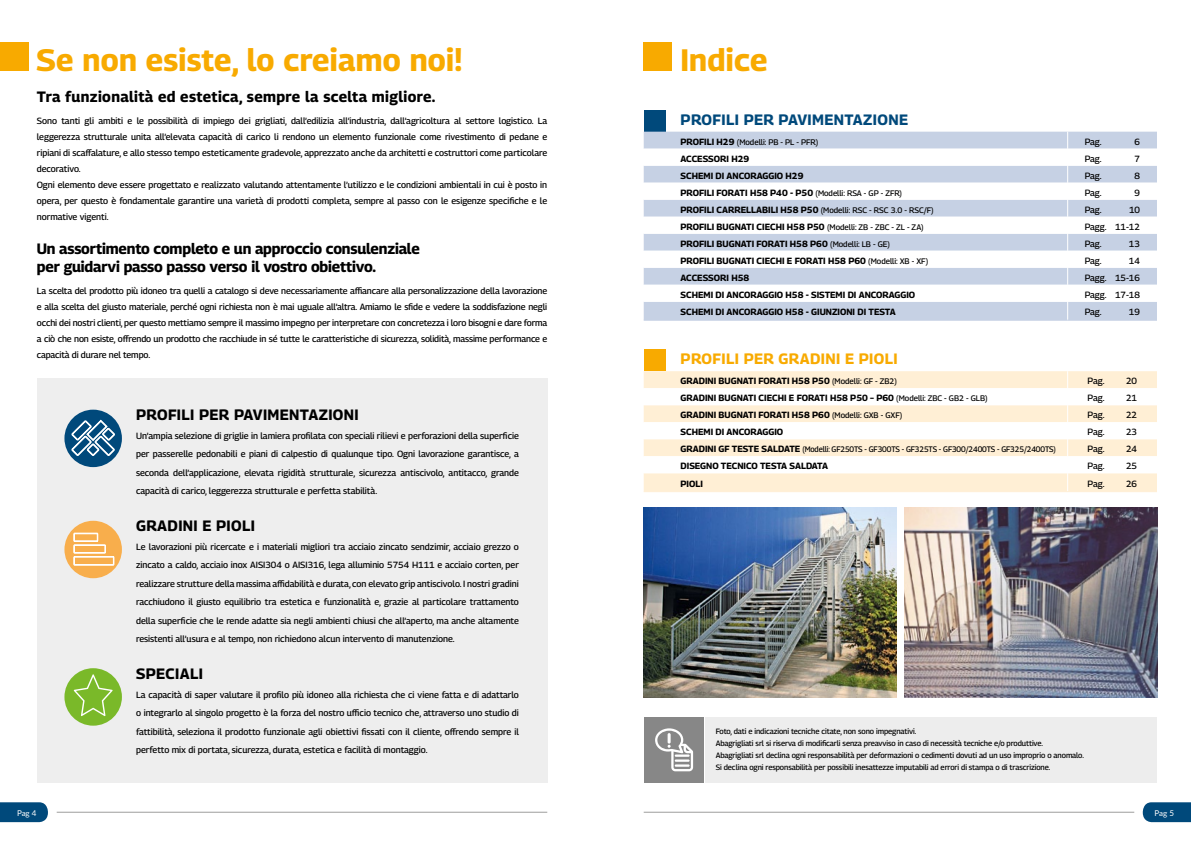
<style>
.page{position:relative;width:1191px;height:842px;background:#fff}
.page>*{position:absolute;margin:0;border:0;box-sizing:border-box;transform-origin:0 0}
.t1{font:700 31px "Georama";letter-spacing:.01em;color:#f8aa00}
.t2{font:700 15px "Georama";letter-spacing:.025em;color:#000}
.t3{font:700 15px/18px "Georama";letter-spacing:-.005em;color:#000}
.t4{font:700 15px "Georama";letter-spacing:.025em;color:#00497b}
.t5{font:700 15px "Georama";letter-spacing:.025em;color:#f8aa00}
.t6{font:500 9px/18.5px "Georama";color:#000;text-align:justify}
.t7{font:700 9px "Georama";color:#000}
.t8{font:500 8px "Georama";letter-spacing:-.01em;color:#000}
.t9{font:500 8px "Georama";letter-spacing:-.01em;color:#000;scale:.95 1}
.t10{font:8px "Lato";letter-spacing:-.01em;color:#fff}
.t11{font:500 7.7px/12px "Georama";letter-spacing:-.01em;color:#000}
.s1{font-weight:700;font-size:9px}
.s2{font-weight:500;font-size:8px}
</style>
<div class="page">
<svg style="left:1142px;top:802px;width:49px;height:20px"></svg>
<svg style="left:0;top:802px;width:48px;height:20px"></svg>
<hr style="left:57px;top:812px;width:490px;height:1px;background:#9d9d9c">
<hr style="left:643px;top:812px;width:491px;height:1px;background:#9d9d9c">
<div style="left:37px;top:378px;width:510px;height:405px;background:#eee"></div>
<div style="left:643px;top:717px;width:60px;height:66px;background:#878787"></div>
<div style="left:705px;top:717px;width:452px;height:66px;background:#ededed"></div>
<div style="left:64px;top:410px;width:58px;height:57px;background:#00497b;border-radius:50%"></div>
<div style="left:64px;top:521px;width:58px;height:57px;background:#f8ae4c;border-radius:50%"></div>
<div style="left:64px;top:668px;width:58px;height:58px;background:#7ab929;border-radius:50%"></div>
<svg style="left:74px;top:674px;width:39px;height:42px"></svg>
<svg style="left:655px;top:728px;width:38px;height:43px"></svg>
<div style="left:643px;top:110px;width:22px;height:22px;background:#00497b"></div>
<div style="left:643px;top:349px;width:22px;height:22px;background:#f8aa00"></div>
<div style="left:0;top:43px;width:28px;height:28px;background:#f8aa00"></div>
<div style="left:643px;top:43px;width:29px;height:28px;background:#f8aa00"></div>
<img style="left:643px;top:508px;width:253px;height:190px">
<img style="left:904px;top:508px;width:253px;height:190px">
<div style="left:643px;top:132px;width:514px;height:188px;background:#c6d1e4"></div>
<svg style="left:643px;top:149px;width:514px;height:153px"></svg>
<svg style="left:643px;top:183px;width:514px;height:85px"></svg>
<hr style="left:643px;top:320px;width:424px;height:1px;background:#c6d1e4">
<hr style="left:1067px;top:320px;width:90px;height:1px;background:#c6d1e4">
<svg style="left:1067px;top:132px;width:1px;height:188px"></svg>
<div style="left:643px;top:371px;width:514px;height:120px;background:#ffefd5"></div>
<svg style="left:643px;top:388px;width:514px;height:85px"></svg>
<svg style="left:1067px;top:371px;width:1px;height:120px"></svg>
<hr style="left:643px;top:491px;width:424px;height:1px;background:#ffefd5">
<hr style="left:1067px;top:491px;width:90px;height:1px;background:#ffefd5">
<svg style="left:71px;top:419px;width:45px;height:38px"></svg>
<svg style="left:73px;top:532px;width:42px;height:34px"></svg>
<h1 class="t1" style="left:37px;top:37px;width:427px">Se non esiste, lo creiamo noi!</h1>
<h1 class="t1" style="left:680px;top:37px;width:89px">Indice</h1>
<h2 class="t2" style="left:37px;top:86px;width:400px">Tra funzionalità ed estetica, sempre la scelta migliore.</h2>
<p class="t6" style="left:37px;top:113px;width:512px;line-height:16px;text-align:left">Sono tanti gli ambiti e le possibilità di impiego dei grigliati, dall’edilizia all’industria, dall’agricoltura al settore logistico. La leggerezza strutturale unita all’elevata capacità di carico li rendono un elemento funzionale come rivestimento di pedane e ripiani di scaffalature, e allo stesso tempo esteticamente gradevole, apprezzato anche da architetti e costruttori come particolare decorativo.<br>Ogni elemento deve essere progettato e realizzato valutando attentamente l’utilizzo e le condizioni ambientali in cui è posto in opera, per questo è fondamentale garantire una varietà di prodotti completa, sempre al passo con le esigenze specifiche e le normative vigenti.</p>
<h2 class="t3" style="left:37px;top:240px;width:384px">Un assortimento completo e un approccio consulenziale per guidarvi passo passo verso il vostro obiettivo.</h2>
<p class="t6" style="left:37px;top:283px;width:512px;line-height:16px">La scelta del prodotto più idoneo tra quelli a catalogo si deve necessariamente affiancare alla personalizzazione della lavorazione e alla scelta del giusto materiale, perché ogni richiesta non è mai uguale all’altra. Amiamo le sfide e vedere la soddisfazione negli occhi dei nostri clienti, per questo mettiamo sempre il massimo impegno per interpretare con concretezza i loro bisogni e dare forma a ciò che non esiste, offrendo un prodotto che racchiude in sé tutte le caratteristiche di sicurezza, solidità, massime performance e capacità di durare nel tempo.</p>
<h2 class="t2" style="left:136px;top:404px;width:224px">PROFILI PER PAVIMENTAZIONI</h2>
<p class="t6" style="left:136px;top:426px;width:384px">Un’ampia selezione di griglie in lamiera profilata con speciali rilievi e perforazioni della superficie per passerelle pedonabili e piani di calpestio di qualunque tipo. Ogni lavorazione garantisce, a seconda dell’applicazione, elevata rigidità strutturale, sicurezza antiscivolo, antitacco, grande capacità di carico, leggerezza strutturale e perfetta stabilità.</p>
<h2 class="t2" style="left:136px;top:515px;width:120px">GRADINI E PIOLI</h2>
<p class="t6" style="left:136px;top:537px;width:384px">Le lavorazioni più ricercate e i materiali migliori tra acciaio zincato sendzimir, acciaio grezzo o zincato a caldo, acciaio inox AISI304 o AISI316, lega alluminio 5754 H111 e acciaio corten, per realizzare strutture della massima affidabilità e durata, con elevato grip antiscivolo. I nostri gradini racchiudono il giusto equilibrio tra estetica e funzionalità e, grazie al particolare trattamento della superficie che le rende adatte sia negli ambienti chiusi che all’aperto, ma anche altamente resistenti all’usura e al tempo, non richiedono alcun intervento di manutenzione.</p>
<h2 class="t2" style="left:136px;top:663px;width:68px">SPECIALI</h2>
<p class="t6" style="left:136px;top:685px;width:384px">La capacità di saper valutare il profilo più idoneo alla richiesta che ci viene fatta e di adattarlo o integrarlo al singolo progetto è la forza del nostro ufficio tecnico che, attraverso uno studio di fattibilità, seleziona il prodotto funzionale agli obiettivi fissati con il cliente, offrendo sempre il perfetto mix di portata, sicurezza, durata, estetica e facilità di montaggio.</p>
<h2 class="t4" style="left:680px;top:108px;width:229px">PROFILI PER PAVIMENTAZIONE</h2>
<p class="t8" style="left:680px;top:136px;width:139px"><span class="s1">PROFILI H29</span> (Modelli: PB - PL - PFR)</p>
<p class="t6" style="left:1084px;top:132px;width:18px">Pag.</p>
<p class="t6" style="left:1134px;top:132px;width:7px">6</p>
<p class="t7" style="left:680px;top:152px;width:70px">ACCESSORI H29</p>
<p class="t6" style="left:1084px;top:149px;width:18px">Pag.</p>
<p class="t6" style="left:1134px;top:149px;width:7px">7</p>
<p class="t7" style="left:680px;top:169px;width:124px">SCHEMI DI ANCORAGGIO H29</p>
<p class="t6" style="left:1084px;top:166px;width:18px">Pag.</p>
<p class="t6" style="left:1134px;top:166px;width:7px">8</p>
<p class="t7" style="left:680px;top:186px;width:223px">PROFILI FORATI H58 P40 - P50 <span class="s2">(Modelli: RSA - GP - ZFR)</span></p>
<p class="t6" style="left:1084px;top:183px;width:18px">Pag.</p>
<p class="t6" style="left:1134px;top:183px;width:7px">9</p>
<p class="t8" style="left:680px;top:204px;width:254px"><span class="s1">PROFILI CARRELLABILI H58 P50</span> (Modelli: RSC - RSC 3.0 - RSC/F)</p>
<p class="t6" style="left:1084px;top:200px;width:18px">Pag.</p>
<p class="t6" style="left:1129px;top:200px;width:12px">10</p>
<p class="t7" style="left:680px;top:220px;width:244px">PROFILI BUGNATI CIECHI H58 P50 <span class="s2">(Modelli: ZB - ZBC - ZL - ZA)</span></p>
<p class="t6" style="left:1084px;top:217px;width:57px">Pagg. 11-12</p>
<p class="t7" style="left:680px;top:237px;width:211px">PROFILI BUGNATI FORATI H58 P60 <span class="s2">(Modelli: LB - GE)</span></p>
<p class="t6" style="left:1084px;top:234px;width:18px">Pag.</p>
<p class="t6" style="left:1129px;top:234px;width:12px">13</p>
<p class="t7" style="left:680px;top:254px;width:249px">PROFILI BUGNATI CIECHI E FORATI H58 P60 <span class="s2">(Modelli: XB - XF)</span></p>
<p class="t6" style="left:1084px;top:251px;width:18px">Pag.</p>
<p class="t6" style="left:1129px;top:251px;width:12px">14</p>
<p class="t7" style="left:680px;top:271px;width:70px">ACCESSORI H58</p>
<p class="t6" style="left:1084px;top:268px;width:57px">Pagg. 15-16</p>
<p class="t7" style="left:680px;top:288px;width:236px">SCHEMI DI ANCORAGGIO H58 - SISTEMI DI ANCORAGGIO</p>
<p class="t6" style="left:1084px;top:285px;width:57px">Pagg. 17-18</p>
<p class="t7" style="left:680px;top:306px;width:217px">SCHEMI DI ANCORAGGIO H58 - GIUNZIONI DI TESTA</p>
<p class="t6" style="left:1084px;top:303px;width:18px">Pag.</p>
<p class="t6" style="left:1129px;top:303px;width:12px">19</p>
<h2 class="t5" style="left:680px;top:348px;width:218px">PROFILI PER GRADINI E PIOLI</h2>
<p class="t7" style="left:680px;top:374px;width:218px">GRADINI BUGNATI FORATI H58 P50 <span class="s2">(Modelli: GF - ZB2)</span></p>
<p class="t6" style="left:1087px;top:371px;width:18px">Pag.</p>
<p class="t6" style="left:1126px;top:371px;width:12px">20</p>
<p class="t7" style="left:680px;top:391px;width:308px">GRADINI BUGNATI CIECHI E FORATI H58 P50 – P60 <span class="s2">(Modelli: ZBC - GB2 - GLB)</span></p>
<p class="t6" style="left:1087px;top:388px;width:18px">Pag.</p>
<p class="t6" style="left:1126px;top:388px;width:12px">21</p>
<p class="t7" style="left:680px;top:408px;width:223px">GRADINI BUGNATI FORATI H58 P60 <span class="s2">(Modelli: GXB - GXF)</span></p>
<p class="t6" style="left:1087px;top:405px;width:18px">Pag.</p>
<p class="t6" style="left:1126px;top:405px;width:12px">22</p>
<p class="t7" style="left:680px;top:425px;width:104px">SCHEMI DI ANCORAGGIO</p>
<p class="t6" style="left:1087px;top:422px;width:18px">Pag.</p>
<p class="t6" style="left:1126px;top:422px;width:12px">23</p>
<p class="t9" style="left:680px;top:443px;width:396px"><span class="s1">GRADINI GF TESTE SALDATE</span> (Modelli: GF250TS - GF300TS - GF325TS - GF300/2400TS - GF325/2400TS)</p>
<p class="t6" style="left:1087px;top:439px;width:18px">Pag.</p>
<p class="t6" style="left:1126px;top:439px;width:12px">24</p>
<p class="t7" style="left:680px;top:459px;width:149px">DISEGNO TECNICO TESTA SALDATA</p>
<p class="t6" style="left:1087px;top:456px;width:18px">Pag.</p>
<p class="t6" style="left:1126px;top:456px;width:12px">25</p>
<p class="t7" style="left:680px;top:477px;width:24px">PIOLI</p>
<p class="t6" style="left:1087px;top:474px;width:18px">Pag.</p>
<p class="t6" style="left:1126px;top:474px;width:12px">26</p>
<p class="t11" style="left:715px;top:725px;width:370px">Foto, dati e indicazioni tecniche citate, non sono impegnativi.<br>Abagrigliati srl si riserva di modificarli senza preavviso in caso di necessità tecniche e/o produttive.<br>Abagrigliati srl declina ogni responsabilità per deformazioni o cedimenti dovuti ad un uso improprio o anomalo.<br>Si declina ogni responsabilità per possibili inesattezze imputabili ad errori di stampa o di trascrizione.</p>
<p class="t10" style="left:17px;top:807px;width:21px">Pag 4</p>
<p class="t10" style="left:1154px;top:807px;width:21px">Pag 5</p>
</div>
